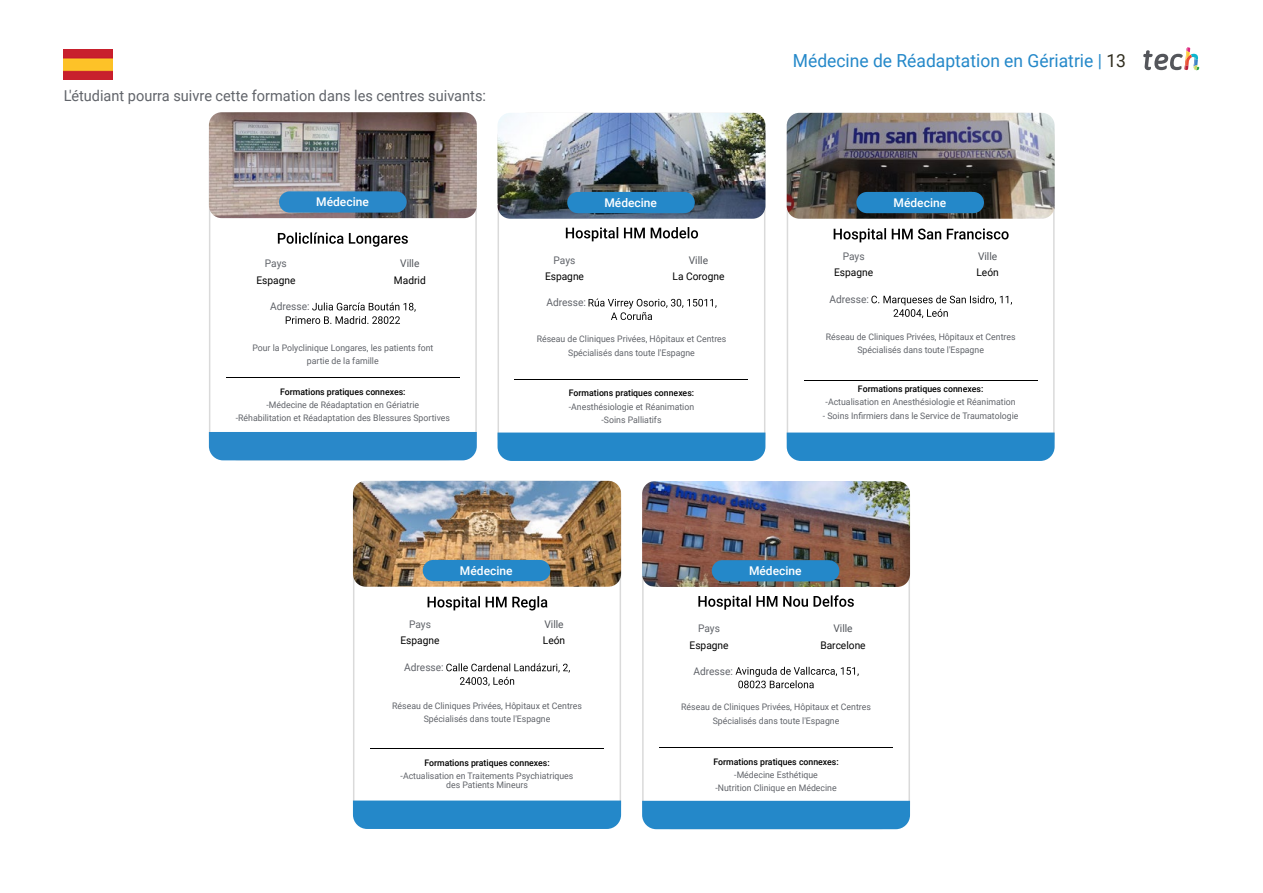
<style>
.page{position:relative;width:1263px;height:893px;background:#fff}
.page>*{position:absolute;margin:0;border:0;box-sizing:border-box;transform-origin:0 0}
.t1{font:18px "Roboto";color:#2488c9}
.t2{font:15px "Roboto";color:#61646a}
.t3{font:500 12px "Roboto";color:#fff}
.t4{font:10.5px "Roboto";color:#000}
.t5{font:10.5px "Roboto";color:#61646a}
.t6{font:10.5px "Roboto";color:#52555b}
.t7{font:9px/13.5px "Roboto";color:#61646a;text-align:center}
.t8{font:500 9px "Roboto";color:#000}
.s1{color:#312e20}
</style>
<div class="page">
<svg style="left:1143px;top:47px;width:56px;height:24px"></svg>
<svg style="left:497px;top:112px;width:269px;height:338px"></svg>
<img style="left:497px;top:113px;width:268px;height:106px">
<div style="left:567px;top:192px;width:128px;height:21px;background:#2488c9;border-radius:11px"></div>
<div style="left:497px;top:433px;width:268px;height:28px;background:#2488c9"></div>
<hr style="left:515px;top:379px;width:233px;height:1px;background:#000">
<svg style="left:566px;top:227px;width:132px;height:14px"></svg>
<svg style="left:588px;top:299px;width:128px;height:21px"></svg>
<svg style="left:786px;top:112px;width:269px;height:339px"></svg>
<img style="left:787px;top:113px;width:267px;height:106px">
<div style="left:856px;top:192px;width:128px;height:21px;background:#2488c9;border-radius:11px"></div>
<div style="left:787px;top:433px;width:267px;height:28px;background:#2488c9"></div>
<svg style="left:834px;top:228px;width:174px;height:14px"></svg>
<svg style="left:871px;top:295px;width:141px;height:23px"></svg>
<hr style="left:804px;top:380px;width:233px;height:1px;background:#000">
<svg style="left:352px;top:480px;width:270px;height:336px"></svg>
<img style="left:353px;top:481px;width:268px;height:106px">
<div style="left:423px;top:560px;width:127px;height:21px;background:#2488c9;border-radius:11px"></div>
<div style="left:353px;top:800px;width:268px;height:29px;background:#2488c9"></div>
<hr style="left:370px;top:748px;width:234px;height:1px;background:#000">
<svg style="left:428px;top:596px;width:119px;height:14px"></svg>
<svg style="left:446px;top:663px;width:124px;height:23px"></svg>
<svg style="left:642px;top:587px;width:269px;height:243px"></svg>
<img style="left:642px;top:481px;width:268px;height:106px">
<div style="left:712px;top:560px;width:127px;height:21px;background:#2488c9;border-radius:11px"></div>
<div style="left:642px;top:801px;width:268px;height:28px;background:#2488c9"></div>
<hr style="left:659px;top:747px;width:234px;height:1px;background:#000">
<svg style="left:698px;top:595px;width:156px;height:15px"></svg>
<svg style="left:735px;top:667px;width:124px;height:21px"></svg>
<img style="left:64px;top:49px;width:49px;height:31px">
<svg style="left:208px;top:125px;width:269px;height:336px"></svg>
<img style="left:209px;top:112px;width:268px;height:106px">
<div style="left:279px;top:191px;width:128px;height:22px;background:#2988c9;border-radius:11px"></div>
<div style="left:209px;top:432px;width:268px;height:28px;background:#2988c9"></div>
<hr style="left:226px;top:377px;width:234px;height:1px;background:#000">
<svg style="left:278px;top:232px;width:130px;height:15px"></svg>
<svg style="left:286px;top:302px;width:130px;height:22px"></svg>
<h1 class="t1" style="left:793px;top:48px;width:334px">Médecine de Réadaptation en Gériatrie | <span class="s1">13</span></h1>
<h2 class="t2" style="left:64px;top:86px;width:424px">L'étudiant pourra suivre cette formation dans les centres suivants:</h2>
<h3 class="t3" style="left:316px;top:194px;width:54px">Médecine</h3>
<h3 class="t3" style="left:604px;top:194px;width:54px">Médecine</h3>
<h3 class="t3" style="left:893px;top:194px;width:54px">Médecine</h3>
<p class="t5" style="left:265px;top:256px;width:23px">Pays</p>
<p class="t4" style="left:256px;top:272px;width:41px">Espagne</p>
<p class="t6" style="left:400px;top:256px;width:21px">Ville</p>
<p class="t4" style="left:394px;top:272px;width:33px">Madrid</p>
<p class="t5" style="left:553px;top:253px;width:23px">Pays</p>
<p class="t4" style="left:545px;top:269px;width:41px">Espagne</p>
<p class="t6" style="left:689px;top:253px;width:21px">Ville</p>
<p class="t4" style="left:672px;top:269px;width:53px">La Corogne</p>
<p class="t5" style="left:843px;top:249px;width:23px">Pays</p>
<p class="t4" style="left:834px;top:265px;width:41px">Espagne</p>
<p class="t6" style="left:978px;top:249px;width:21px">Ville</p>
<p class="t4" style="left:976px;top:265px;width:24px">León</p>
<p class="t5" style="left:270px;top:299px;width:41px">Adresse:</p>
<p class="t7" style="left:252px;top:340px;width:183px">Pour la Polyclinique Longares, les patients font partie de la famille</p>
<p class="t8" style="left:280px;top:385px;width:127px">Formations pratiques connexes:</p>
<p class="t7" style="left:236px;top:398px;width:216px">-Médecine de Réadaptation en Gériatrie<br>-Réhabilitation et Réadaptation des Blessures Sportives</p>
<p class="t5" style="left:546px;top:295px;width:41px">Adresse:</p>
<p class="t7" style="left:537px;top:332px;width:191px">Réseau de Cliniques Privées, Hôpitaux et Centres<br>Spécialisés dans toute l'Espagne</p>
<p class="t8" style="left:569px;top:387px;width:127px">Formations pratiques connexes:</p>
<p class="t7" style="left:569px;top:399px;width:127px">-Anesthésiologie et Réanimation -Soins Palliatifs</p>
<p class="t5" style="left:829px;top:292px;width:41px">Adresse:</p>
<p class="t7" style="left:826px;top:330px;width:191px">Réseau de Cliniques Privées, Hôpitaux et Centres<br>Spécialisés dans toute l'Espagne</p>
<p class="t8" style="left:858px;top:383px;width:127px">Formations pratiques connexes:</p>
<p class="t7" style="left:826px;top:395px;width:192px">-Actualisation en Anesthésiologie et Réanimation</p>
<p class="t7" style="left:823px;top:408px;width:197px">- Soins Infirmiers dans le Service de Traumatologie</p>
<p class="t5" style="left:409px;top:617px;width:23px">Pays</p>
<p class="t4" style="left:400px;top:633px;width:41px">Espagne</p>
<h3 class="t3" style="left:460px;top:562px;width:54px">Médecine</h3>
<p class="t6" style="left:544px;top:617px;width:21px">Ville</p>
<p class="t4" style="left:543px;top:633px;width:24px">León</p>
<p class="t5" style="left:698px;top:621px;width:23px">Pays</p>
<p class="t4" style="left:690px;top:638px;width:41px">Espagne</p>
<h3 class="t3" style="left:749px;top:563px;width:54px">Médecine</h3>
<p class="t6" style="left:833px;top:621px;width:21px">Ville</p>
<p class="t4" style="left:820px;top:638px;width:47px">Barcelone</p>
<p class="t5" style="left:404px;top:660px;width:41px">Adresse:</p>
<p class="t7" style="left:392px;top:699px;width:191px">Réseau de Cliniques Privées, Hôpitaux et Centres<br>Spécialisés dans toute l'Espagne</p>
<p class="t8" style="left:424px;top:756px;width:127px">Formations pratiques connexes:</p>
<p class="t7" style="left:401px;top:771px;width:174px;line-height:9px">-Actualisation en Traitements Psychiatriques des Patients Mineurs</p>
<p class="t5" style="left:693px;top:664px;width:41px">Adresse:</p>
<p class="t7" style="left:681px;top:700px;width:191px">Réseau de Cliniques Privées, Hôpitaux et Centres<br>Spécialisés dans toute l'Espagne</p>
<p class="t8" style="left:713px;top:755px;width:127px">Formations pratiques connexes:</p>
<p class="t7" style="left:715px;top:768px;width:123px">-Médecine Esthétique -Nutrition Clinique en Médecine</p>
</div>
